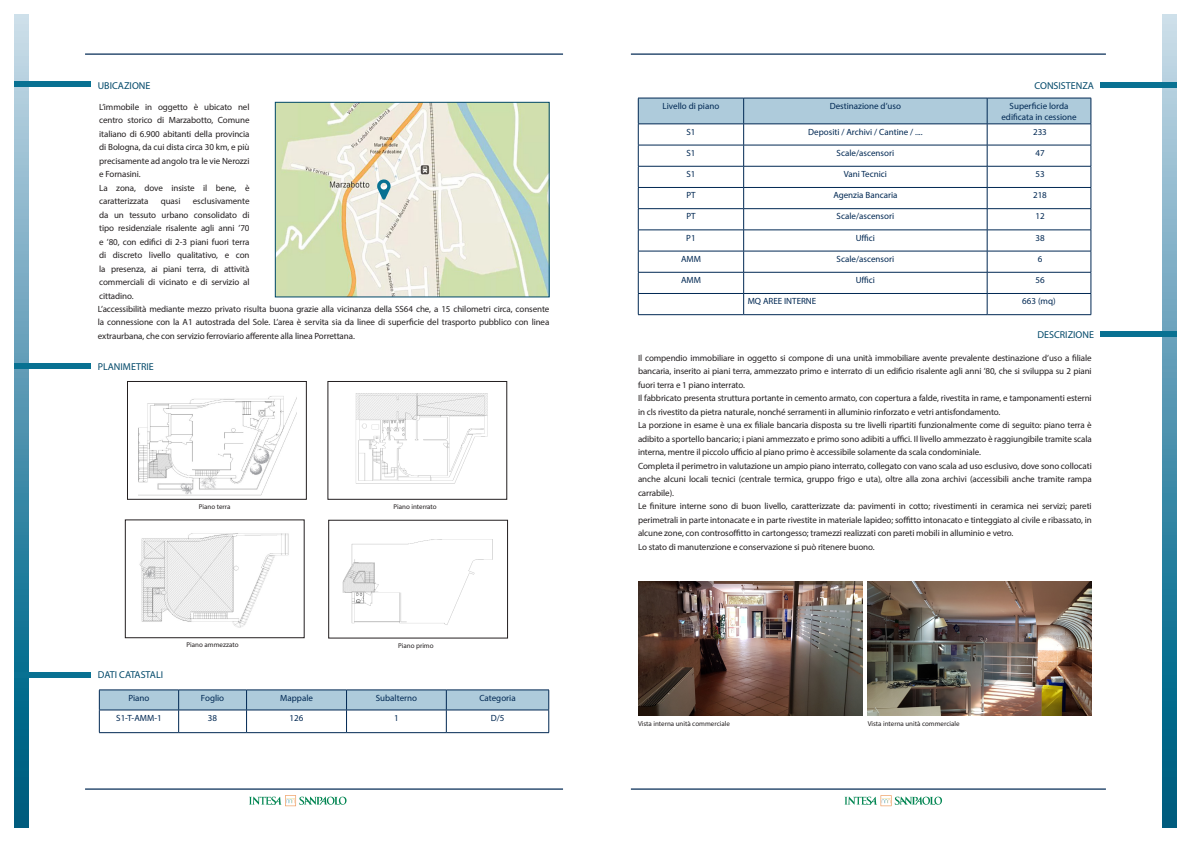
<style>
.page{position:relative;width:1191px;height:842px;background:#fff}
.page>*{position:absolute;margin:0;border:0;box-sizing:border-box;transform-origin:0 0}
.t1{font:10px "Myriad Pro";color:#004869}
.t2{font:9px/13.5px "Myriad Pro";letter-spacing:-.01em;color:#231f20;text-align:justify}
.t3{font:9px/10.8px "Myriad Pro";color:#002853;text-align:center}
.t4{font:7px "Myriad Pro";color:#231f20}
</style>
<div class="page">
<svg style="left:1162px;top:14px;width:14px;height:814px;background:#5396b0"></svg>
<svg style="left:14px;top:14px;width:14px;height:814px;background:#5396b1"></svg>
<hr style="left:85px;top:54px;width:478px;height:1px;background:#002853">
<hr style="left:631px;top:54px;width:475px;height:1px;background:#002853">
<hr style="left:85px;top:789px;width:478px;height:1px;background:#002853">
<hr style="left:631px;top:789px;width:475px;height:1px;background:#002853">
<svg style="left:249px;top:795px;width:97px;height:11px"></svg>
<svg style="left:844px;top:795px;width:98px;height:11px"></svg>
<div style="left:14px;top:81px;width:77px;height:6px;background:#087192"></div>
<div style="left:14px;top:363px;width:77px;height:6px;background:#087192"></div>
<div style="left:1100px;top:331px;width:76px;height:6px;background:#087192"></div>
<div style="left:1100px;top:82px;width:76px;height:5px;background:#087192"></div>
<div style="left:14px;top:672px;width:77px;height:5px;background:#087192"></div>
<img style="left:867px;top:582px;width:224px;height:134px">
<img style="left:638px;top:581px;width:224px;height:135px">
<hr style="left:638px;top:314px;width:105px;height:1px;background:#002853">
<hr style="left:743px;top:314px;width:244px;height:1px;background:#002853">
<hr style="left:987px;top:314px;width:104px;height:1px;background:#002853">
<svg style="left:638px;top:98px;width:453px;height:216px"></svg>
<hr style="left:743px;top:293px;width:244px;height:1px;background:#002853">
<svg style="left:99px;top:690px;width:450px;height:42px"></svg>
<hr style="left:99px;top:732px;width:80px;height:1px;background:#002853">
<hr style="left:179px;top:732px;width:67px;height:1px;background:#002853">
<hr style="left:246px;top:732px;width:100px;height:1px;background:#002853">
<hr style="left:346px;top:732px;width:100px;height:1px;background:#002853">
<hr style="left:446px;top:732px;width:103px;height:1px;background:#002853">
<img style="left:277px;top:104px;width:270px;height:191px">
<div style="left:275px;top:102px;width:274px;height:195px;border:1px solid #004869"></div>
<svg style="left:377px;top:179px;width:13px;height:21px"></svg>
<div style="left:127px;top:381px;width:180px;height:119px;border:1px solid #231f20"></div>
<img style="left:139px;top:396px;width:157px;height:99px">
<div style="left:125px;top:519px;width:179px;height:119px;border:1px solid #231f20"></div>
<img style="left:139px;top:533px;width:150px;height:95px">
<div style="left:327px;top:381px;width:180px;height:119px;border:1px solid #231f20"></div>
<img style="left:355px;top:393px;width:133px;height:91px">
<div style="left:328px;top:520px;width:180px;height:118px;border:1px solid #231f20"></div>
<img style="left:342px;top:539px;width:151px;height:86px">
<p class="t1" style="left:98px;top:79px;width:54px">UBICAZIONE</p>
<p class="t2" style="left:99px;top:100px;width:152px">L’immobile in oggetto è ubicato nel centro storico di Marzabotto, Comune italiano di 6.900 abitanti della provincia di Bologna, da cui dista circa 30 km, e più precisamente ad angolo tra le vie Nerozzi e Fornasini.</p>
<p class="t2" style="left:99px;top:181px;width:152px">La zona, dove insiste il bene, è caratterizzata</p>
<p class="t2" style="left:99px;top:194px;width:152px;text-indent:94px">esclusivamente da un tessuto urbano consolidato di tipo residenziale risalente agli anni ’70 e ’80, con edifici di 2-3 piani fuori terra di discreto livello qualitativo, e con la presenza, ai piani terra, di attività commerciali di vicinato e di servizio al cittadino.</p>
<p class="t2" style="left:161px;top:194px;width:21px">quasi</p>
<p class="t2" style="left:98px;top:302px;width:453px">L’accessibilità mediante mezzo privato risulta buona grazie alla vicinanza della SS64 che, a 15 chilometri circa, consente la connessione con la A1 autostrada del Sole. L’area è servita sia da linee di superficie del trasporto pubblico con linea extraurbana, che con servizio ferroviario afferente alla linea Porrettana.</p>
<p class="t1" style="left:98px;top:360px;width:57px">PLANIMETRIE</p>
<p class="t4" style="left:199px;top:502px;width:33px">Piano terra</p>
<p class="t1" style="left:98px;top:668px;width:67px">DATI CATASTALI</p>
<p class="t4" style="left:187px;top:641px;width:53px">Piano ammezzato</p>
<p class="t4" style="left:393px;top:502px;width:45px">Piano interrato</p>
<p class="t4" style="left:398px;top:641px;width:37px">Piano primo</p>
<p class="t3" style="left:128px;top:692px;width:23px">Piano</p>
<p class="t3" style="left:201px;top:692px;width:25px">Foglio</p>
<p class="t3" style="left:280px;top:692px;width:34px">Mappale</p>
<p class="t3" style="left:376px;top:692px;width:43px">Subalterno</p>
<p class="t3" style="left:479px;top:692px;width:38px">Categoria</p>
<p class="t3" style="left:116px;top:712px;width:47px">S1-T-AMM-1</p>
<p class="t3" style="left:208px;top:712px;width:11px">38</p>
<p class="t3" style="left:290px;top:712px;width:15px">126</p>
<p class="t3" style="left:394px;top:712px;width:6px">1</p>
<p class="t3" style="left:491px;top:712px;width:15px">D/5</p>
<p class="t1" style="left:1034px;top:79px;width:61px">CONSISTENZA</p>
<p class="t3" style="left:662px;top:100px;width:58px">Livello di piano</p>
<p class="t3" style="left:829px;top:100px;width:73px">Destinazione d’uso</p>
<p class="t3" style="left:1001px;top:100px;width:77px">Superficie lorda edificata in cessione</p>
<p class="t3" style="left:686px;top:126px;width:11px">S1</p>
<p class="t3" style="left:808px;top:126px;width:116px">Depositi / Archivi / Cantine / ....</p>
<p class="t3" style="left:1033px;top:126px;width:15px">233</p>
<p class="t3" style="left:686px;top:147px;width:11px">S1</p>
<p class="t3" style="left:836px;top:147px;width:59px">Scale/ascensori</p>
<p class="t3" style="left:1035px;top:147px;width:11px">47</p>
<p class="t3" style="left:686px;top:168px;width:11px">S1</p>
<p class="t3" style="left:843px;top:168px;width:45px">Vani Tecnici</p>
<p class="t3" style="left:1035px;top:168px;width:11px">53</p>
<p class="t3" style="left:686px;top:190px;width:11px">PT</p>
<p class="t3" style="left:833px;top:190px;width:66px">Agenzia Bancaria</p>
<p class="t3" style="left:1033px;top:190px;width:15px">218</p>
<p class="t3" style="left:686px;top:211px;width:11px">PT</p>
<p class="t3" style="left:836px;top:211px;width:59px">Scale/ascensori</p>
<p class="t3" style="left:1035px;top:211px;width:11px">12</p>
<p class="t3" style="left:686px;top:232px;width:11px">P1</p>
<p class="t3" style="left:855px;top:232px;width:21px">Uffici</p>
<p class="t3" style="left:1035px;top:232px;width:11px">38</p>
<p class="t3" style="left:681px;top:253px;width:21px">AMM</p>
<p class="t3" style="left:836px;top:253px;width:59px">Scale/ascensori</p>
<p class="t3" style="left:1037px;top:253px;width:6px">6</p>
<p class="t3" style="left:681px;top:274px;width:21px">AMM</p>
<p class="t3" style="left:855px;top:274px;width:21px">Uffici</p>
<p class="t3" style="left:1035px;top:274px;width:11px">56</p>
<p class="t3" style="left:747px;top:296px;width:70px">MQ AREE INTERNE</p>
<p class="t3" style="left:1022px;top:296px;width:35px">663 (mq)</p>
<p class="t1" style="left:1037px;top:328px;width:58px">DESCRIZIONE</p>
<p class="t2" style="left:638px;top:351px;width:455px">Il compendio immobiliare in oggetto si compone di una unità immobiliare avente prevalente destinazione d’uso a filiale bancaria, inserito ai piani terra, ammezzato primo e interrato di un edificio risalente agli anni ’80, che si sviluppa su 2 piani fuori terra e 1 piano interrato.</p>
<p class="t2" style="left:638px;top:391px;width:455px">Il fabbricato presenta struttura portante in cemento armato, con copertura a falde, rivestita in rame, e tamponamenti esterni in cls rivestito da pietra naturale, nonché serramenti in alluminio rinforzato e vetri antisfondamento.</p>
<p class="t2" style="left:638px;top:418px;width:455px">La porzione in esame è una ex filiale bancaria disposta su tre livelli ripartiti funzionalmente come di seguito: piano terra è adibito a sportello bancario; i piani ammezzato e primo sono adibiti a uffici. Il livello ammezzato è raggiungibile tramite scala interna, mentre il piccolo ufficio al piano primo è accessibile solamente da scala condominiale.</p>
<p class="t2" style="left:638px;top:459px;width:455px">Completa il perimetro in valutazione un ampio piano interrato, collegato con vano scala ad uso esclusivo, dove sono collocati anche alcuni locali tecnici (centrale termica, gruppo frigo e uta), oltre alla zona archivi (accessibili anche tramite rampa carrabile).</p>
<p class="t2" style="left:638px;top:499px;width:455px">Le finiture interne sono di buon livello, caratterizzate da: pavimenti in cotto; rivestimenti in ceramica nei servizi; pareti perimetrali in parte intonacate e in parte rivestite in materiale lapideo; soffitto intonacato e tinteggiato al civile e ribassato, in alcune zone, con controsoffitto in cartongesso; tramezzi realizzati con pareti mobili in alluminio e vetro.</p>
<p class="t2" style="left:638px;top:540px;width:238px">Lo stato di manutenzione e conservazione si può ritenere buono.</p>
<p class="t4" style="left:638px;top:719px;width:93px">Vista interna unità commerciale</p>
<p class="t4" style="left:867px;top:719px;width:93px">Vista interna unità commerciale</p>
</div>
